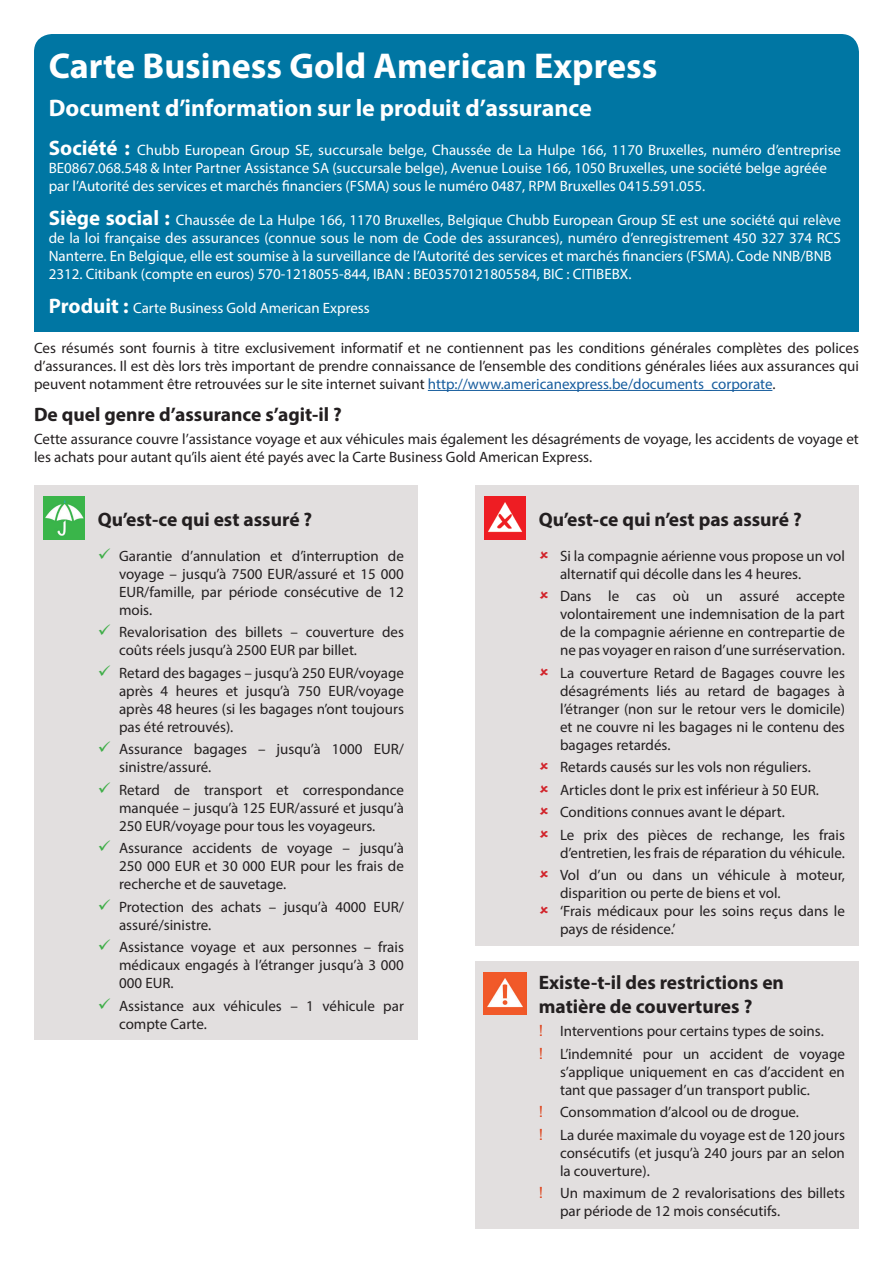
<style>
.page{position:relative;width:893px;height:1263px;background:#fff}
.page>*{position:absolute;margin:0;border:0;box-sizing:border-box;transform-origin:0 0}
.t1{font:700 36px "Myriad Pro";color:#fff}
.t2{font:700 24px "Myriad Pro";color:#fff}
.t3{font:700 19.5px/23.4px "Myriad Pro";color:#231f20}
.t4{font:15px/18px "Myriad Pro";color:#231f20}
.t5{font:15px/18px "Myriad Pro";color:#fff}
.s1{font-weight:700;font-size:21px}
.s2{color:#175d9e}
.s3{font-family:"Franklin Gothic";font-size:16.5px;color:#de461f}
</style>
<div class="page">
<div style="left:34px;top:152px;width:825px;height:180px;background:#0076a3"></div>
<div style="left:34px;top:34px;width:825px;height:149px;background:#0076a3;border-radius:18px"></div>
<hr style="left:428px;top:390px;width:344px;height:1px;background:#175d9e">
<div style="left:34px;top:486px;width:384px;height:554px;background:#e2dfdf"></div>
<img style="left:43px;top:497px;width:41px;height:42px">
<div style="left:475px;top:486px;width:384px;height:460px;background:#e2dfdf"></div>
<img style="left:484px;top:497px;width:41px;height:42px">
<div style="left:475px;top:961px;width:384px;height:268px;background:#e2dfdf"></div>
<img style="left:483px;top:972px;width:43px;height:43px">
<h1 class="t1" style="left:49px;top:43px;width:610px">Carte Business Gold American Express</h1>
<h2 class="t2" style="left:49px;top:92px;width:544px">Document d’information sur le produit d’assurance</h2>
<p class="t5" style="left:49px;top:140px;width:794px"><span class="s1">Société :</span> Chubb European Group SE, succursale belge, Chaussée de La Hulpe 166, 1170 Bruxelles, numéro d’entreprise<br>BE0867.068.548 &amp; Inter Partner Assistance SA (succursale belge), Avenue Louise 166, 1050 Bruxelles, une société belge agréée par l’Autorité des services et marchés financiers (FSMA) sous le numéro 0487, RPM Bruxelles 0415.591.055.</p>
<p class="t5" style="left:49px;top:211px;width:794px"><span class="s1">Siège social :</span> Chaussée de La Hulpe 166, 1170 Bruxelles, Belgique Chubb European Group SE est une société qui relève de la loi française des assurances (connue sous le nom de Code des assurances), numéro d’enregistrement 450 327 374 RCS Nanterre. En Belgique, elle est soumise à la surveillance de l’Autorité des services et marchés financiers (FSMA). Code NNB/BNB 2312. Citibank (compte en euros) 570-1218055-844, IBAN : BE03570121805584, BIC : CITIBEBX.</p>
<p class="t5" style="left:49px;top:299px;width:323px"><span class="s1">Produit :</span> Carte Business Gold American Express</p>
<p class="t4" style="left:34px;top:339px;width:826px;text-align:justify">Ces résumés sont fournis à titre exclusivement informatif et ne contiennent pas les conditions générales complètes des polices d’assurances. Il est dès lors très important de prendre connaissance de l’ensemble des conditions générales liées aux assurances qui peuvent notamment être retrouvées sur le site internet suivant <span class="s2">http://www.americanexpress.be/documents_corporate</span>.</p>
<h3 class="t3" style="left:34px;top:402px;width:309px">De quel genre d’assurance s’agit-il ?</h3>
<p class="t4" style="left:34px;top:430px;width:826px">Cette assurance couvre l’assistance voyage et aux véhicules mais également les désagréments de voyage, les accidents de voyage et les achats pour autant qu’ils aient été payés avec la Carte Business Gold American Express.</p>
<h3 class="t3" style="left:98px;top:507px;width:216px">Qu’est-ce qui est assuré ?</h3>
<p class="t4" style="left:119px;top:547px;width:286px;text-align:justify">Garantie d’annulation et d’interruption de voyage – jusqu’à 7500 EUR/assuré et 15 000<br>EUR/famille, par période consécutive de 12 mois.</p>
<p class="t4" style="left:119px;top:623px;width:286px">Revalorisation des billets – couverture des coûts réels jusqu’à 2500 EUR par billet.</p>
<p class="t4" style="left:119px;top:664px;width:286px;text-align:justify">Retard des bagages – jusqu’à 250 EUR/voyage après 4 heures et jusqu’à 750 EUR/voyage après 48 heures (si les bagages n’ont toujours pas été retrouvés).</p>
<p class="t4" style="left:119px;top:740px;width:286px">Assurance bagages – jusqu’à 1000 EUR/ sinistre/assuré.</p>
<p class="t4" style="left:119px;top:781px;width:286px;text-align:justify">Retard de transport et correspondance manquée – jusqu’à 125 EUR/assuré et jusqu’à 250 EUR/voyage pour tous les voyageurs.</p>
<p class="t4" style="left:119px;top:839px;width:286px;text-align:justify">Assurance accidents de voyage – jusqu’à 250 000 EUR et 30 000 EUR pour les frais de recherche et de sauvetage.</p>
<p class="t4" style="left:119px;top:898px;width:286px">Protection des achats – jusqu’à 4000 EUR/ assuré/sinistre.</p>
<p class="t4" style="left:119px;top:938px;width:286px;text-align:justify">Assistance voyage et aux personnes – frais médicaux engagés à l’étranger jusqu’à 3 000<br>000 EUR.</p>
<p class="t4" style="left:119px;top:997px;width:286px">Assistance aux véhicules – 1 véhicule par compte Carte.</p>
<h3 class="t3" style="left:539px;top:507px;width:265px">Qu’est-ce qui n’est pas assuré ?</h3>
<p class="t4" style="left:560px;top:547px;width:286px">Si la compagnie aérienne vous propose un vol alternatif qui décolle dans les 4 heures.</p>
<p class="t4" style="left:560px;top:587px;width:286px;text-align:justify">Dans le cas où un assuré accepte volontairement une indemnisation de la part de la compagnie aérienne en contrepartie de ne pas voyager en raison d’une surréservation.</p>
<p class="t4" style="left:560px;top:664px;width:286px;text-align:justify">La couverture Retard de Bagages couvre les désagréments liés au retard de bagages à l’étranger (non sur le retour vers le domicile) et ne couvre ni les bagages ni le contenu des bagages retardés.</p>
<p class="t4" style="left:560px;top:756px;width:286px;line-height:22.5px">Retards causés sur les vols non réguliers.<br>Articles dont le prix est inférieur à 50 EUR.<br>Conditions connues avant le départ.<br>Le prix des pièces de rechange, les frais</p>
<p class="t4" style="left:560px;top:841px;width:286px;line-height:22.5px">d’entretien, les frais de réparation du véhicule.<br>Vol d’un ou dans un véhicule à moteur,</p>
<p class="t4" style="left:560px;top:884px;width:286px">disparition ou perte de biens et vol.<br>‘Frais médicaux pour les soins reçus dans le pays de résidence.’</p>
<h3 class="t3" style="left:539px;top:970px;width:247px">Existe-t-il des restrictions en matière de couvertures ?</h3>
<p class="t4" style="left:539px;top:1020px;width:308px;line-height:22.5px"><span class="s3">!</span> Interventions pour certains types de soins.<br><span class="s3">!</span> L’indemnité pour un accident de voyage</p>
<p class="t4" style="left:560px;top:1062px;width:286px">s’applique uniquement en cas d’accident en tant que passager d’un transport public.</p>
<p class="t4" style="left:539px;top:1101px;width:308px;line-height:22.5px"><span class="s3">!</span> Consommation d’alcool ou de drogue.<br><span class="s3">!</span> La durée maximale du voyage est de 120 jours</p>
<p class="t4" style="left:560px;top:1143px;width:286px">consécutifs (et jusqu’à 240 jours par an selon la couverture).</p>
<p class="t4" style="left:560px;top:1184px;width:286px;text-indent:-21px"><span class="s3">!</span> Un maximum de 2 revalorisations des billets par période de 12 mois consécutifs.</p>
</div>
